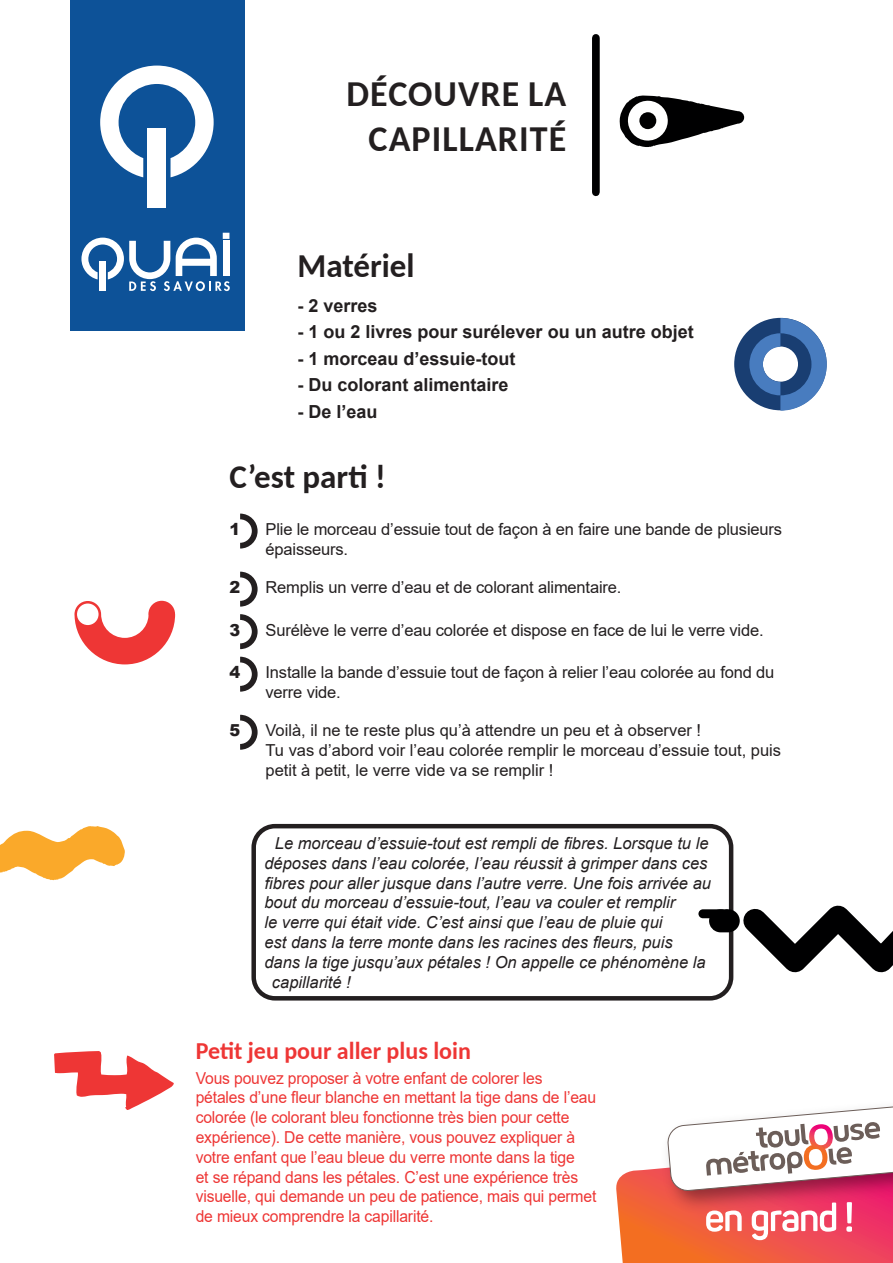
<style>
.page{position:relative;width:893px;height:1263px;background:#fff}
.page>*{position:absolute;margin:0;border:0;box-sizing:border-box;transform-origin:0 0}
.Titre{font:700 36px/45px "Carlito";letter-spacing:.03em;color:#231f20;text-align:right}
.Titre2{font:700 33px "Carlito";color:#231f20}
.t1{font:700 24px "Carlito";color:#ee3635}
.t2{font:700 18px "Arial";color:#231f20}
.Texte_normal{font:16.5px/19.8px "Arial";letter-spacing:-.01em;color:#231f20}
.t3{font:italic 16.5px "Arial";color:#231f20}
.t4{font:16.5px/19.8px "Arial";letter-spacing:-.01em;color:#ee3635;scale:.95 1}
.Texte_normal-2{font:900 16.5px "Arial";color:#231f20}
</style>
<div class="page">
<div style="left:70px;top:0;width:175px;height:331px;background:#0d5298"></div>
<div style="left:148px;top:129px;width:18px;height:79px;background:#fff"></div>
<svg style="left:100px;top:66px;width:114px;height:111px"></svg>
<svg style="left:81px;top:233px;width:149px;height:58px"></svg>
<svg style="left:616px;top:1106px;width:277px;height:157px"></svg>
<img style="left:798px;top:1129px;width:41px;height:36px">
<svg style="left:240px;top:514px;width:18px;height:34px"></svg>
<svg style="left:240px;top:572px;width:18px;height:35px"></svg>
<svg style="left:240px;top:614px;width:18px;height:35px"></svg>
<svg style="left:240px;top:657px;width:18px;height:35px"></svg>
<svg style="left:240px;top:715px;width:18px;height:35px"></svg>
<div style="left:251px;top:824px;width:482px;height:176px;border:4px solid #231f20;border-radius:21px"></div>
<svg style="left:54px;top:1051px;width:120px;height:59px"></svg>
<svg style="left:619px;top:95px;width:125px;height:52px"></svg>
<div style="left:639px;top:112px;width:18px;height:17px;background:#000001;border-radius:50%"></div>
<div style="left:592px;top:38px;width:8px;height:154px;background:#000001"></div>
<div style="left:698px;top:909px;width:33px;height:9px;background:#000001;border-radius:4px"></div>
<svg style="left:709px;top:823px;width:184px;height:171px"></svg>
<svg style="left:734px;top:318px;width:93px;height:93px"></svg>
<svg style="left:0;top:826px;width:125px;height:54px"></svg>
<svg style="left:74px;top:601px;width:101px;height:63px"></svg>
<p class="Titre" style="left:347px;top:70px;width:221px">DÉCOUVRE LA<br>CAPILLARITÉ</p>
<p class="Titre2" style="left:298px;top:243px;width:119px">Matériel</p>
<p class="t2" style="left:298px;top:293px;width:82px">- 2 verres</p>
<p class="t2" style="left:298px;top:319px;width:398px">- 1 ou 2 livres pour surélever ou un autre objet</p>
<p class="t2" style="left:298px;top:346px;width:220px">- 1 morceau d’essuie-tout</p>
<p class="t2" style="left:298px;top:372px;width:213px">- Du colorant alimentaire</p>
<p class="t2" style="left:298px;top:399px;width:82px">- De l’eau</p>
<p class="Titre2" style="left:229px;top:455px;width:158px">C’est parti !</p>
<p class="Texte_normal-2" style="left:229px;top:517px;width:12px">1</p>
<p class="Texte_normal" style="left:265px;top:519px;width:518px">Plie le morceau d’essuie tout de façon à en faire une bande de plusieurs épaisseurs.</p>
<p class="Texte_normal-2" style="left:229px;top:575px;width:12px">2</p>
<p class="Texte_normal" style="left:265px;top:577px;width:357px">Remplis un verre d’eau et de colorant alimentaire.</p>
<p class="Texte_normal-2" style="left:229px;top:618px;width:12px">3</p>
<p class="Texte_normal" style="left:265px;top:620px;width:500px">Surélève le verre d’eau colorée et dispose en face de lui le verre vide.</p>
<p class="Texte_normal-2" style="left:229px;top:660px;width:12px">4</p>
<p class="Texte_normal" style="left:265px;top:662px;width:510px">Installe la bande d’essuie tout de façon à relier l’eau colorée au fond du verre vide.</p>
<p class="Texte_normal-2" style="left:229px;top:718px;width:12px">5</p>
<p class="Texte_normal" style="left:265px;top:720px;width:437px">Voilà, il ne te reste plus qu’à attendre un peu et à observer !</p>
<p class="Texte_normal" style="left:265px;top:740px;width:517px">Tu vas d’abord voir l’eau colorée remplir le morceau d’essuie tout, puis petit à petit, le verre vide va se remplir !</p>
<p class="t3" style="left:275px;top:832px;width:435px">Le morceau d’essuie-tout est rempli de fibres. Lorsque tu le</p>
<p class="t3" style="left:264px;top:852px;width:444px">déposes dans l’eau colorée, l’eau réussit à grimper dans ces</p>
<p class="t3" style="left:264px;top:872px;width:448px">fibres pour aller jusque dans l’autre verre. Une fois arrivée au</p>
<p class="t3" style="left:264px;top:892px;width:412px">bout du morceau d’essuie-tout, l’eau va couler et remplir</p>
<p class="t3" style="left:264px;top:912px;width:400px">le verre qui était vide. C’est ainsi que l’eau de pluie qui</p>
<p class="t3" style="left:264px;top:931px;width:410px">est dans la terre monte dans les racines des fleurs, puis</p>
<p class="t3" style="left:264px;top:951px;width:443px">dans la tige jusqu’aux pétales ! On appelle ce phénomène la</p>
<p class="t3" style="left:272px;top:971px;width:80px">capillarité !</p>
<p class="t1" style="left:196px;top:1035px;width:277px">Petit jeu pour aller plus loin</p>
<p class="t4" style="left:196px;top:1068px;width:423px">Vous pouvez proposer à votre enfant de colorer les<br>pétales d’une fleur blanche en mettant la tige dans de l’eau colorée (le colorant bleu fonctionne très bien pour cette expérience). De cette manière, vous pouvez expliquer à votre enfant que l’eau bleue du verre monte dans la tige<br>et se répand dans les pétales. C’est une expérience très visuelle, qui demande un peu de patience, mais qui permet de mieux comprendre la capillarité.</p>
</div>
